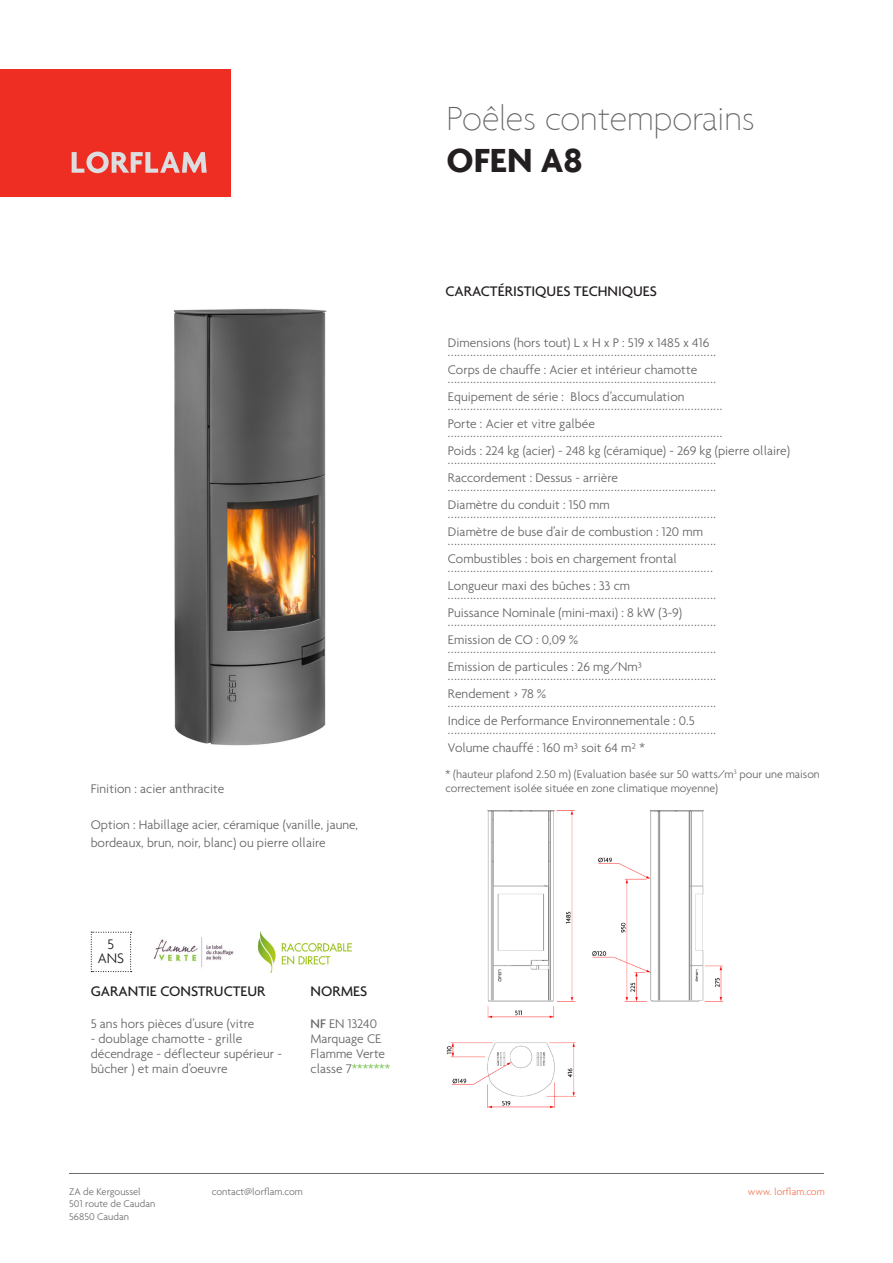
<style>
.page{position:relative;width:893px;height:1263px;background:#fff}
.page>*{position:absolute;margin:0;border:0;box-sizing:border-box;transform-origin:0 0}
.t1{font:100 36px/42px "Agenda";color:#636366}
.t2{font:500 15px "Agenda";color:#231f20}
.t3{font:300 15px/13.5px "Agenda";color:#231f20;text-align:center}
.t4{font:300 13.5px/15px "Agenda";color:#636366}
.t5{font:300 12px "Agenda";color:#636366}
.t6{font:300 10.5px "Agenda";color:#6c6d70}
.t7{font:300 10.5px "Agenda";color:#f37653}
.s1{font-weight:700;color:#231f20}
.s2{font-weight:500}
.s3{color:#71bf44}
</style>
<div class="page">
<hr style="left:69px;top:1173px;width:755px;height:1px;background:#6c6d70">
<div style="left:0;top:69px;width:231px;height:128px;background:#ee2e22"></div>
<svg style="left:72px;top:152px;width:135px;height:21px"></svg>
<svg style="left:91px;top:932px;width:41px;height:40px"></svg>
<img style="left:153px;top:937px;width:81px;height:30px">
<img style="left:257px;top:932px;width:94px;height:40px">
<img style="left:446px;top:810px;width:276px;height:297px">
<img style="left:173px;top:308px;width:154px;height:438px">
<p class="t1" style="left:446px;top:97px;width:310px">Poêles contemporains<br><span class="s1">OFEN A8</span></p>
<p class="t2" style="left:446px;top:282px;width:213px">CARACTÉRISTIQUES TECHNIQUES</p>
<p class="t4" style="left:448px;top:335px;width:263px">Dimensions (hors tout) L x H x P : 519 x 1485 x 416</p>
<p class="t4" style="left:448px;top:344px;width:270px">....................................................................................</p>
<p class="t4" style="left:448px;top:362px;width:251px">Corps de chauffe : Acier et intérieur chamotte</p>
<p class="t4" style="left:448px;top:371px;width:270px">....................................................................................</p>
<p class="t4" style="left:448px;top:389px;width:238px">Equipement de série : Blocs d’accumulation</p>
<p class="t4" style="left:448px;top:398px;width:276px">......................................................................................</p>
<p class="t4" style="left:448px;top:416px;width:148px">Porte : Acier et vitre galbée</p>
<p class="t4" style="left:448px;top:425px;width:276px">......................................................................................</p>
<p class="t4" style="left:448px;top:443px;width:343px">Poids : 224 kg (acier) - 248 kg (céramique) - 269 kg (pierre ollaire)</p>
<p class="t4" style="left:448px;top:452px;width:270px">....................................................................................</p>
<p class="t4" style="left:448px;top:470px;width:171px">Raccordement : Dessus - arrière</p>
<p class="t4" style="left:448px;top:479px;width:270px">....................................................................................</p>
<p class="t4" style="left:448px;top:497px;width:163px">Diamètre du conduit : 150 mm</p>
<p class="t4" style="left:448px;top:506px;width:270px">....................................................................................</p>
<p class="t4" style="left:448px;top:524px;width:257px">Diamètre de buse d’air de combustion : 120 mm</p>
<p class="t4" style="left:448px;top:533px;width:270px">....................................................................................</p>
<p class="t4" style="left:448px;top:551px;width:230px">Combustibles : bois en chargement frontal</p>
<p class="t4" style="left:448px;top:560px;width:266px">...................................................................................</p>
<p class="t4" style="left:448px;top:578px;width:184px">Longueur maxi des bûches : 33 cm</p>
<p class="t4" style="left:448px;top:587px;width:270px">....................................................................................</p>
<p class="t4" style="left:448px;top:605px;width:236px">Puissance Nominale (mini-maxi) : 8 kW (3-9)</p>
<p class="t4" style="left:448px;top:614px;width:270px">....................................................................................</p>
<p class="t4" style="left:448px;top:632px;width:132px">Emission de CO : 0,09 %</p>
<p class="t4" style="left:448px;top:641px;width:270px">....................................................................................</p>
<p class="t4" style="left:448px;top:659px;width:196px">Emission de particules : 26 mg/Nm³</p>
<p class="t4" style="left:448px;top:668px;width:270px">....................................................................................</p>
<p class="t4" style="left:448px;top:686px;width:100px">Rendement &gt; 78 %</p>
<p class="t4" style="left:448px;top:694px;width:270px;line-height:18px">....................................................................................<br>Indice de Performance Environnementale : 0.5</p>
<p class="t4" style="left:448px;top:721px;width:270px;line-height:18px">....................................................................................<br>Volume chauffé : 160 m³ soit 64 m² *</p>
<p class="t5" style="left:445px;top:767px;width:376px">* (hauteur plafond 2.50 m) (Evaluation basée sur 50 watts/m<sup>3</sup> pour une maison</p>
<p class="t4" style="left:91px;top:781px;width:135px">Finition : acier anthracite</p>
<p class="t5" style="left:445px;top:781px;width:274px">correctement isolée située en zone climatique moyenne)</p>
<p class="t4" style="left:91px;top:817px;width:269px">Option : Habillage acier, céramique (vanille, jaune,</p>
<p class="t4" style="left:91px;top:835px;width:236px">bordeaux, brun, noir, blanc) ou pierre ollaire</p>
<p class="t3" style="left:98px;top:937px;width:28px">5<br>ANS</p>
<p class="t2" style="left:91px;top:982px;width:176px">GARANTIE CONSTRUCTEUR</p>
<p class="t4" style="left:91px;top:1015px;width:165px">5 ans hors pièces d’usure (vitre</p>
<p class="t4" style="left:91px;top:1030px;width:193px">- doublage chamotte - grille décendrage - déflecteur supérieur - bûcher ) et main d’oeuvre</p>
<p class="t2" style="left:310px;top:982px;width:58px">NORMES</p>
<p class="t4" style="left:310px;top:1015px;width:68px"><span class="s2">NF</span> EN 13240</p>
<p class="t4" style="left:310px;top:1030px;width:72px">Marquage CE</p>
<p class="t4" style="left:310px;top:1045px;width:76px">Flamme Verte</p>
<p class="t4" style="left:310px;top:1060px;width:81px">classe 7<span class="s3">*******</span></p>
<p class="t6" style="left:69px;top:1185px;width:73px">ZA de Kergoussel</p>
<p class="t6" style="left:69px;top:1198px;width:87px">501 route de Caudan</p>
<p class="t6" style="left:69px;top:1210px;width:61px">56850 Caudan</p>
<p class="t6" style="left:212px;top:1185px;width:93px">contact@lorflam.com</p>
<p class="t7" style="left:748px;top:1185px;width:78px">www. lorflam.com</p>
</div>
